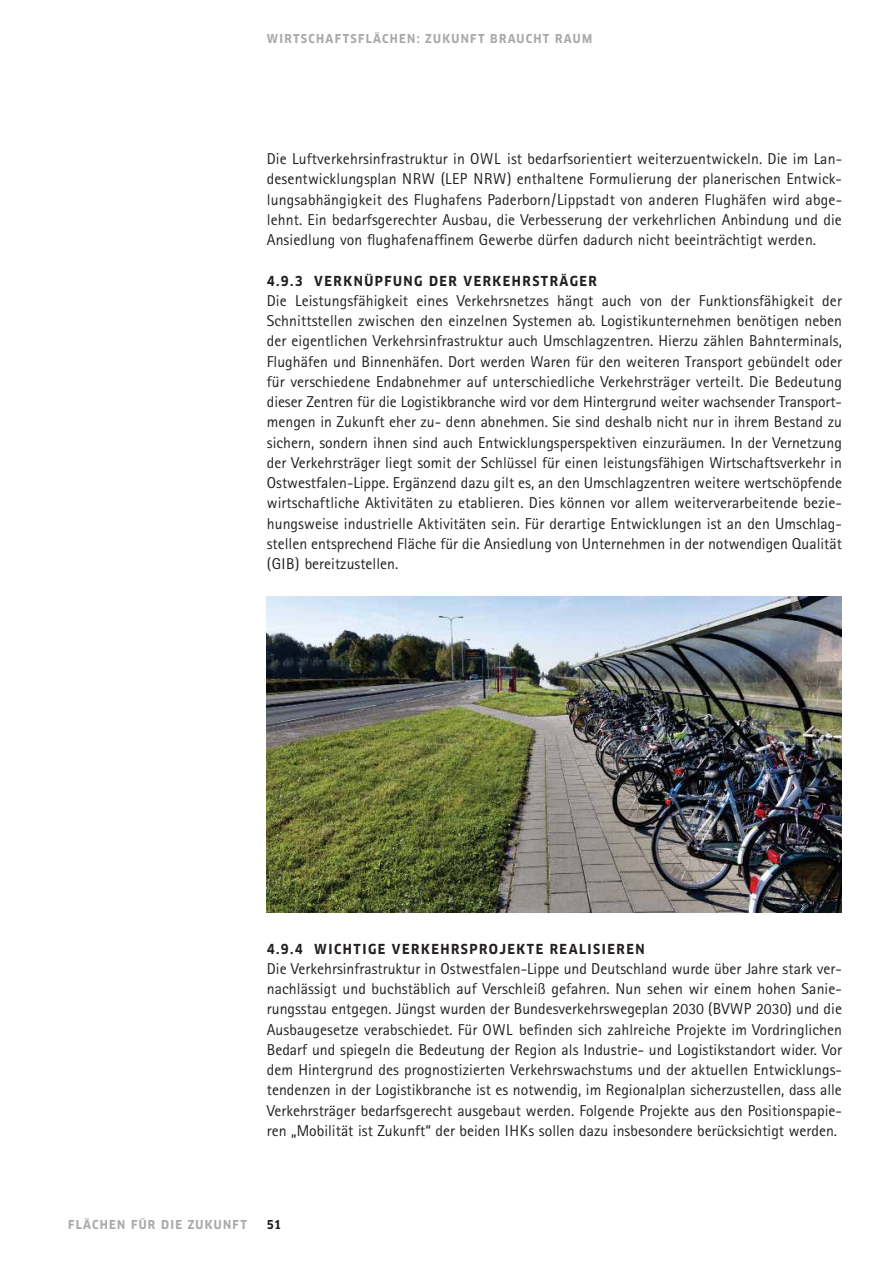
<style>
.page{position:relative;width:893px;height:1263px;background:#fff}
.page>*{position:absolute;margin:0;border:0;box-sizing:border-box;transform-origin:0 0}
.t1{font:15.75px/20.2px "Rotis Sans Serif Std";color:#231f20;text-align:justify}
.t2{font:700 13.5px "Clan OT Narr";letter-spacing:.11em;color:#231f20}
.t3{font:700 12px "Clan OT Narr";letter-spacing:.105em;color:#a7a9ac}
.t4{font:700 12px "Clan OT Narr";color:#231f20}
</style>
<div class="page">
<img style="left:267px;top:597px;width:575px;height:315px">
<p class="t3" style="left:267px;top:33px;width:327px">WIRTSCHAFTSFLÄCHEN: ZUKUNFT BRAUCHT RAUM</p>
<p class="t1" style="left:267px;top:150px;width:576px">Die Luftverkehrsinfrastruktur in OWL ist bedarfsorientiert weiterzuentwickeln. Die im Lan&shy;desentwicklungsplan NRW (LEP NRW) enthaltene Formulierung der planerischen Entwick&shy;lungsabhängigkeit des Flughafens Paderborn/Lippstadt von anderen Flughäfen wird abge&shy;lehnt. Ein bedarfsgerechter Ausbau, die Verbesserung der verkehrlichen Anbindung und die Ansiedlung von flughafenaffinem Gewerbe dürfen dadurch nicht beeinträchtigt werden.</p>
<p class="t2" style="left:267px;top:275px;width:331px">4.9.3 VERKNÜPFUNG DER VERKEHRSTRÄGER</p>
<p class="t1" style="left:267px;top:291px;width:576px">Die Leistungsfähigkeit eines Verkehrsnetzes hängt auch von der Funktionsfähigkeit der Schnittstellen zwischen den einzelnen Systemen ab. Logistikunternehmen benötigen neben der eigentlichen Verkehrsinfrastruktur auch Umschlagzentren. Hierzu zählen Bahnterminals, Flughäfen und Binnenhäfen. Dort werden Waren für den weiteren Transport gebündelt oder für verschiedene Endabnehmer auf unterschiedliche Verkehrsträger verteilt. Die Bedeutung dieser Zentren für die Logistikbranche wird vor dem Hintergrund weiter wachsender Transport&shy;mengen in Zukunft eher zu- denn abnehmen. Sie sind deshalb nicht nur in ihrem Bestand zu sichern, sondern ihnen sind auch Entwicklungsperspektiven einzuräumen. In der Vernetzung der Verkehrsträger liegt somit der Schlüssel für einen leistungsfähigen Wirtschaftsverkehr in Ostwestfalen-Lippe. Ergänzend dazu gilt es, an den Umschlagzentren weitere wertschöpfende wirtschaftliche Aktivitäten zu etablieren. Dies können vor allem weiterverarbeitende bezie&shy;hungsweise industrielle Aktivitäten sein. Für derartige Entwicklungen ist an den Umschlag - stellen entsprechend Fläche für die Ansiedlung von Unternehmen in der notwendigen Qualität (GIB) bereitzustellen.</p>
<p class="t2" style="left:267px;top:943px;width:379px">4.9.4 WICHTIGE VERKEHRSPROJEKTE REALISIEREN</p>
<p class="t1" style="left:267px;top:959px;width:576px">Die Verkehrsinfrastruktur in Ostwestfalen-Lippe und Deutschland wurde über Jahre stark ver&shy;nachlässigt und buchstäblich auf Verschleiß gefahren. Nun sehen wir einem hohen Sanie&shy;rungsstau entgegen. Jüngst wurden der Bundesverkehrswegeplan 2030 (BVWP 2030) und die Ausbaugesetze verabschiedet. Für OWL befinden sich zahlreiche Projekte im Vordringlichen Bedarf und spiegeln die Bedeutung der Region als Industrie- und Logistikstandort wider. Vor dem Hintergrund des prognostizierten Verkehrswachstums und der aktuellen Entwicklungs&shy;tendenzen in der Logistikbranche ist es notwendig, im Regionalplan sicherzustellen, dass alle Verkehrsträger bedarfsgerecht ausgebaut werden. Folgende Projekte aus den Positionspapie&shy;ren „Mobilität ist Zukunft“ der beiden IHKs sollen dazu insbesondere berücksichtigt werden.</p>
<p class="t3" style="left:68px;top:1220px;width:180px">FLÄCHEN FÜR DIE ZUKUNFT</p>
<p class="t4" style="left:267px;top:1220px;width:16px">51</p>
</div>
